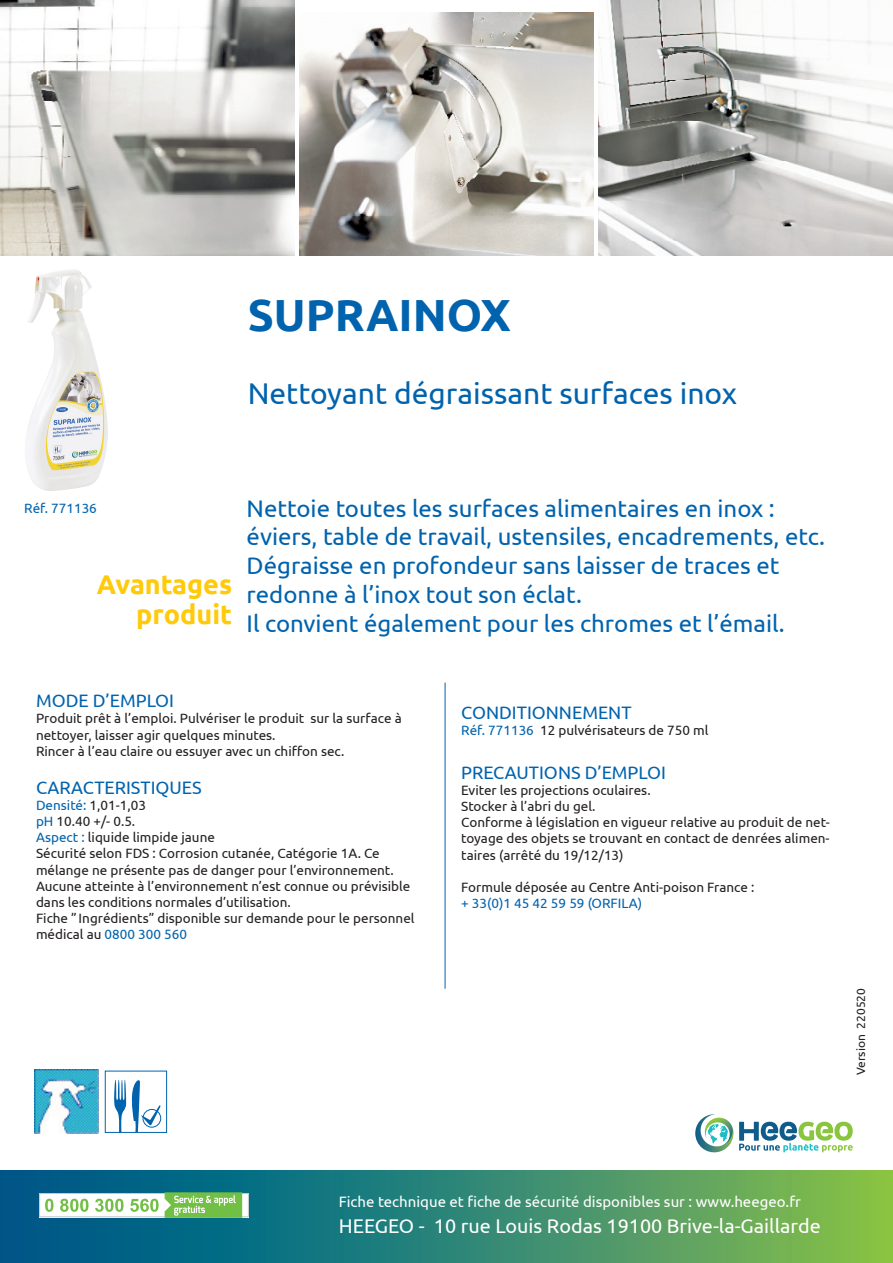
<style>
.page{position:relative;width:893px;height:1263px;background:#fff}
.page>*{position:absolute;margin:0;border:0;box-sizing:border-box;transform-origin:0 0}
.t1{font:700 45px "Ubuntu";color:#0163ae}
.t2{font:30px "Ubuntu";color:#0163ae}
.t3{font:700 27px/30px "Ubuntu";color:#feca0a;text-align:right}
.t4{font:24px/28.8px "Ubuntu";color:#0163ae}
.t5{font:19.8px "Ubuntu";color:#fff}
.t6{font:18px "Ubuntu";color:#0163ae}
.t7{font:15px "Ubuntu";color:#fff}
.t8{font:13.5px/16.2px "Ubuntu";color:#231f20}
.t9{font:13.5px "Ubuntu";color:#0163ae}
.t10{font:12px "Ubuntu";color:#231f20}
.s1{color:#0163ae}
</style>
<div class="page">
<hr style="left:445px;top:682px;width:1px;height:307px;background:#0163ae">
<img style="left:0;top:0;width:295px;height:255px">
<img style="left:299px;top:13px;width:295px;height:242px">
<img style="left:598px;top:0;width:295px;height:255px">
<img style="left:25px;top:270px;width:83px;height:221px">
<img style="left:34px;top:1070px;width:64px;height:64px">
<div style="left:105px;top:1071px;width:62px;height:62px;background:#fff;border:1px solid #0163ae"></div>
<svg style="left:114px;top:1080px;width:47px;height:52px"></svg>
<div style="left:0;top:1170px;width:893px;height:93px;background:linear-gradient(to right,#005194,#82be50)"></div>
<svg style="left:39px;top:1192px;width:210px;height:26px"></svg>
<svg style="left:695px;top:1114px;width:158px;height:39px"></svg>
<p class="t1" style="left:248px;top:288px;width:265px">SUPRAINOX</p>
<p class="t2" style="left:248px;top:375px;width:491px">Nettoyant dégraissant surfaces inox</p>
<p class="t9" style="left:24px;top:500px;width:74px">Réf. 771136</p>
<p class="t3" style="left:97px;top:568px;width:137px">Avantages produit</p>
<p class="t4" style="left:247px;top:493px;width:530px">Nettoie toutes les surfaces alimentaires en inox :</p>
<p class="t4" style="left:247px;top:522px;width:580px">éviers, table de travail, ustensiles, encadrements, etc.</p>
<p class="t4" style="left:247px;top:550px;width:539px">Dégraisse en profondeur sans laisser de traces et redonne à l’inox tout son éclat.<br>Il convient également pour les chromes et l’émail.</p>
<p class="t6" style="left:36px;top:690px;width:140px">MODE D’EMPLOI</p>
<p class="t8" style="left:36px;top:710px;width:367px">Produit prêt à l’emploi. Pulvériser le produit sur la surface à nettoyer, laisser agir quelques minutes.</p>
<p class="t8" style="left:36px;top:742px;width:310px">Rincer à l’eau claire ou essuyer avec un chiffon sec.</p>
<p class="t6" style="left:36px;top:776px;width:167px">CARACTERISTIQUES</p>
<p class="t8" style="left:36px;top:796px;width:111px"><span class="s1">Densité:</span> 1,01-1,03</p>
<p class="t8" style="left:36px;top:813px;width:380px"><span class="s1">pH</span> 10.40 +/- 0.5.<br><span class="s1">Aspect :</span> liquide limpide jaune<br>Sécurité selon FDS : Corrosion cutanée, Catégorie 1A. Ce mélange ne présente pas de danger pour l’environnement.<br>Aucune atteinte à l’environnement n’est connue ou prévisible dans les conditions normales d’utilisation.<br>Fiche ” Ingrédients” disponible sur demande pour le personnel médical au <span class="s1">0800 300 560</span></p>
<p class="t6" style="left:461px;top:702px;width:172px">CONDITIONNEMENT</p>
<p class="t8" style="left:461px;top:722px;width:249px"><span class="s1">Réf. 771136</span> 12 pulvérisateurs de 750 ml</p>
<p class="t6" style="left:461px;top:761px;width:206px">PRECAUTIONS D’EMPLOI</p>
<p class="t8" style="left:461px;top:781px;width:191px">Eviter les projections oculaires.<br>Stocker à l’abri du gel.</p>
<p class="t8" style="left:461px;top:814px;width:370px;text-align:justify">Conforme à législation en vigueur relative au produit de net&shy;toyage des objets se trouvant en contact de denrées alimen&shy;taires (arrêté du 19/12/13)</p>
<p class="t8" style="left:461px;top:879px;width:295px">Formule déposée au Centre Anti-poison France :</p>
<p class="t9" style="left:461px;top:895px;width:182px">+ 33(0)1 45 42 59 59 (ORFILA)</p>
<p class="t10" style="left:854px;top:1075px;width:89px;rotate:-90deg">Version 220520</p>
<p class="t7" style="left:339px;top:1192px;width:464px">Fiche technique et fiche de sécurité disponibles sur : www.heegeo.fr</p>
<p class="t5" style="left:339px;top:1214px;width:483px">HEEGEO - 10 rue Louis Rodas 19100 Brive-la-Gaillarde</p>
</div>
